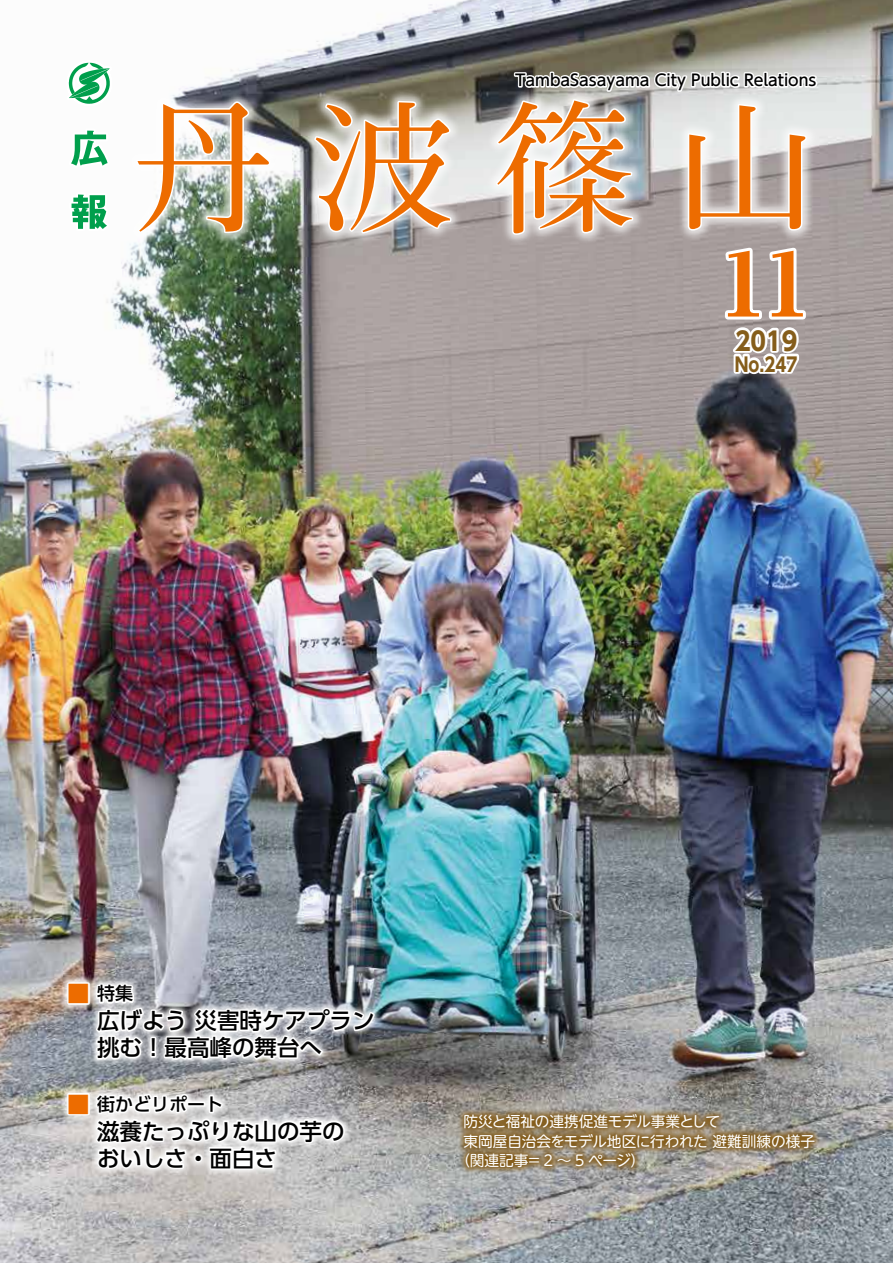
<style>
.page{position:relative;width:893px;height:1263px;background:#fff}
.page>*{position:absolute;margin:0;border:0;box-sizing:border-box;transform-origin:0 0}
.t1{font:700 142.5px "Futo Min A101 Pro";color:#ed6c00}
.t2{font:800 83.4px "UD Reimin Pro";color:#ed6c00}
.t3{font:700 25.5px "UD Shin Go Pro";color:#855d1b;scale:.92 1}
.t4{font:500 22.5px/27px "UD Shin Go Pro";color:#000}
.t5{font:700 19.35px "UD Shin Go Pro";color:#855d1b;scale:.86 1}
.t6{font:500 18px "UD Shin Go Pro";color:#000}
.t7{font:500 15.75px "UD Shin Go Pro";color:#000}
.t8{font:14.7px "UD Shin M Go Pro";letter-spacing:-.01em;color:#fff}
.s1{font-size:22.5px;color:#ed6c00}
</style>
<div class="page">
<img style="left:0;top:0;width:893px;height:1263px">
<svg style="left:722px;top:246px;width:87px;height:138px"></svg>
<svg style="left:65px;top:60px;width:49px;height:59px"></svg>
<svg style="left:65px;top:126px;width:48px;height:47px"></svg>
<svg style="left:65px;top:190px;width:49px;height:43px"></svg>
<div style="left:125px;top:88px;width:693px;height:158px;background:#fff;opacity:.7"></div>
<svg style="left:133px;top:99px;width:139px;height:136px"></svg>
<svg style="left:312px;top:99px;width:141px;height:136px"></svg>
<svg style="left:457px;top:1107px;width:365px;height:68px;background:#938060"></svg>
<img style="left:60px;top:974px;width:322px;height:93px">
<div style="left:67px;top:982px;width:23px;height:23px;border:3px solid #fff"></div>
<svg style="left:94px;top:982px;width:283px;height:80px"></svg>
<svg style="left:60px;top:1085px;width:292px;height:92px;background:#c4c2bf"></svg>
<svg style="left:93px;top:1091px;width:253px;height:80px"></svg>
<svg style="left:493px;top:70px;width:326px;height:166px"></svg>
<p class="t7" style="left:515px;top:67px;width:303px">TambaSasayama City Public Relations</p>
<h1 class="t1" style="left:132px;top:57px;width:686px">丹波篠山</h1>
<h2 class="t2" style="left:718px;top:217px;width:97px">11</h2>
<h3 class="t3" style="left:735px;top:320px;width:69px">2019</h3>
<h3 class="t5" style="left:735px;top:348px;width:74px">No.247</h3>
<p class="t6" style="left:67px;top:979px;width:67px"><span class="s1">■</span> 特集</p>
<h3 class="t4" style="left:97px;top:1006px;width:279px">広げよう災害時ケアプラン挑む！最高峰の舞台へ</h3>
<p class="t6" style="left:67px;top:1089px;width:157px"><span class="s1">■</span> 街かどリポート</p>
<h3 class="t4" style="left:97px;top:1117px;width:249px">滋養たっぷりな山の芋のおいしさ・面白さ</h3>
<p class="t8" style="left:463px;top:1109px;width:258px">防災と福祉の連携促進モデル事業として</p>
<p class="t8" style="left:463px;top:1129px;width:353px">東岡屋自治会をモデル地区に行われた 避難訓練の様子</p>
<p class="t8" style="left:456px;top:1148px;width:191px">（関連記事＝2 ～ 5 ページ）</p>
</div>
